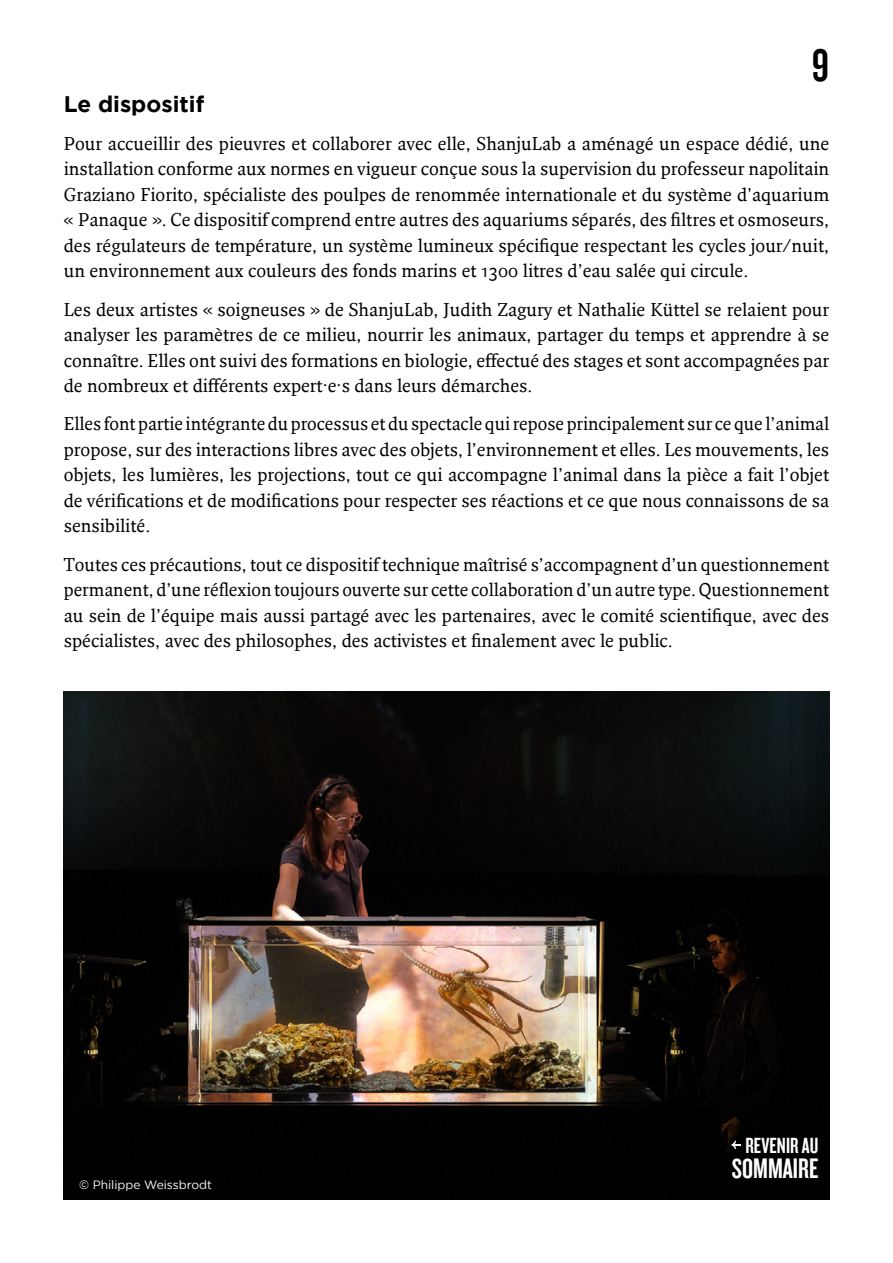
<style>
.page{position:relative;width:893px;height:1263px;background:#fff}
.page>*{position:absolute;margin:0;border:0;box-sizing:border-box;transform-origin:0 0}
.t1{font:48px "Knockout 48 Featherweight";color:#000}
.t2{font:29.1px "Knockout 48 Featherweight";color:#fff}
.t3{font:22.65px "Knockout 48 Featherweight";letter-spacing:.005em;color:#fff}
.t4{font:700 22.5px "Gotham";color:#000}
.t5{font:18px/25.5px "Fresco";color:#000;text-align:justify}
.t6{font:12px "Gotham";color:#fff}
</style>
<div class="page">
<img style="left:64px;top:691px;width:765px;height:508px">
<svg style="left:732px;top:1141px;width:9px;height:8px"></svg>
<h1 class="t1" style="left:812px;top:36px;width:19px">9</h1>
<p class="t4" style="left:64px;top:89px;width:142px">Le dispositif</p>
<p class="t5" style="left:64px;top:130px;width:767px">Pour accueillir des pieuvres et collaborer avec elle, ShanjuLab a aménagé un espace dédié, une installation conforme aux normes en vigueur conçue sous la supervision du professeur napolitain Graziano Fiorito, spécialiste des poulpes de renommée internationale et du système d’aquarium « Panaque ». Ce dispositif comprend entre autres des aquariums séparés, des filtres et osmoseurs, des régulateurs de température, un système lumineux spécifique respectant les cycles jour/nuit, un environnement aux couleurs des fonds marins et 1300 litres d’eau salée qui circule.</p>
<p class="t5" style="left:64px;top:296px;width:767px">Les deux artistes « soigneuses » de ShanjuLab, Judith Zagury et Nathalie Küttel se relaient pour analyser les paramètres de ce milieu, nourrir les animaux, partager du temps et apprendre à se connaître. Elles ont suivi des formations en biologie, effectué des stages et sont accompagnées par de nombreux et différents expert·e·s dans leurs démarches.</p>
<p class="t5" style="left:64px;top:411px;width:767px">Elles font partie intégrante du processus et du spectacle qui repose principalement sur ce que l’animal propose, sur des interactions libres avec des objets, l’environnement et elles. Les mouvements, les objets, les lumières, les projections, tout ce qui accompagne l’animal dans la pièce a fait l’objet de vérifications et de modifications pour respecter ses réactions et ce que nous connaissons de sa sensibilité.</p>
<p class="t5" style="left:64px;top:551px;width:767px">Toutes ces précautions, tout ce dispositif technique maîtrisé s’accompagnent d’un questionnement permanent, d’une réflexion toujours ouverte sur cette collaboration d’un autre type. Questionnement au sein de l’équipe mais aussi partagé avec les partenaires, avec le comité scientifique, avec des spécialistes, avec des philosophes, des activistes et finalement avec le public.</p>
<p class="t6" style="left:79px;top:1177px;width:134px">© Philippe Weissbrodt</p>
<p class="t3" style="left:745px;top:1131px;width:75px">REVENIR AU</p>
<h2 class="t2" style="left:732px;top:1150px;width:88px">SOMMAIRE</h2>
</div>
